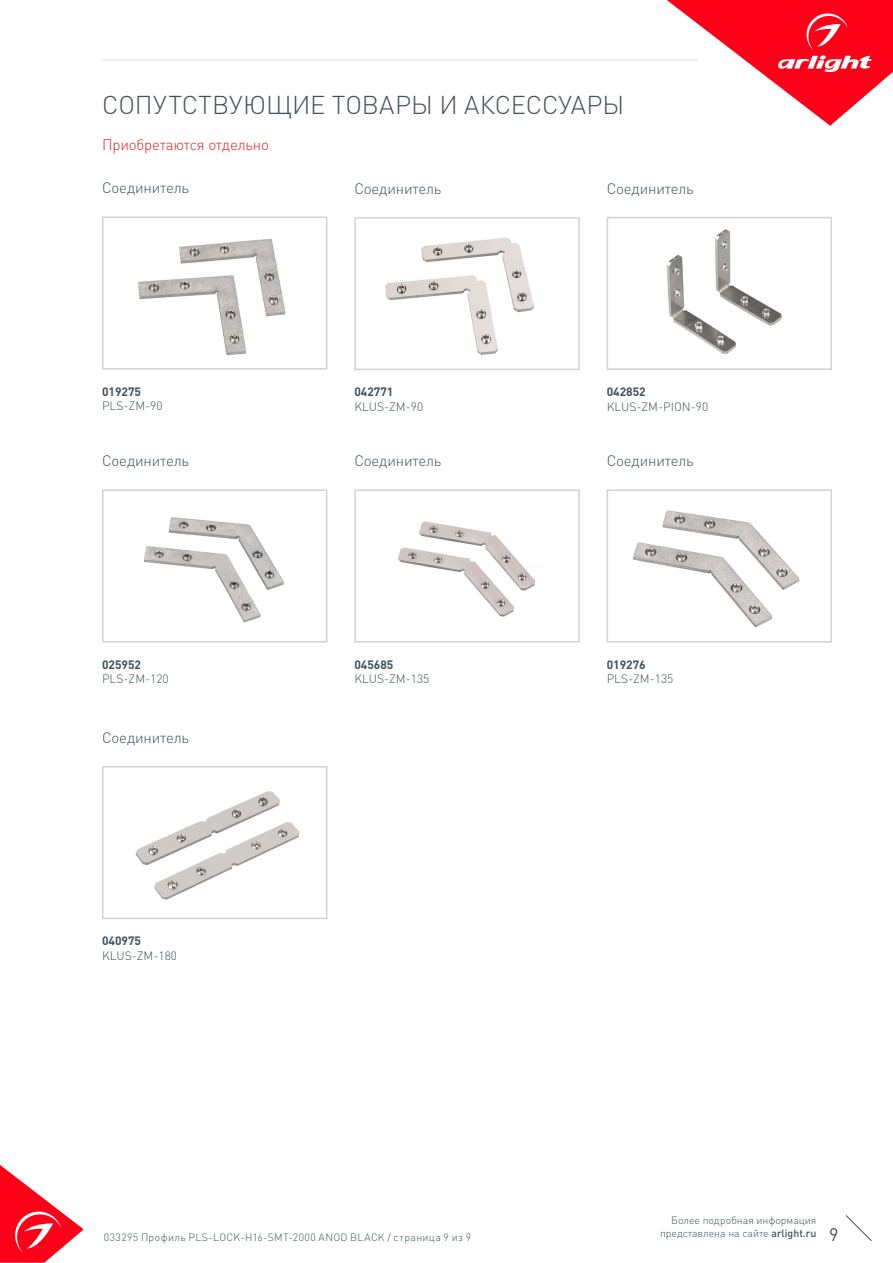
<style>
.page{position:relative;width:893px;height:1263px;background:#fff}
.page>*{position:absolute;margin:0;border:0;box-sizing:border-box;transform-origin:0 0}
.t1{font:300 25.5px "DIN Pro";color:#425159}
.t2{font:18px "DIN Pro";color:#425159}
.t3{font:300 15px "DIN Pro";letter-spacing:-.01em;color:#425159}
.t4{font:300 15px "DIN Pro";letter-spacing:-.01em;color:#d5262a}
.t5{font:300 12px "DIN Pro";color:#425159}
.t6{font:700 12px "DIN Pro";color:#425159}
.t7{font:300 10.5px "DIN Pro";letter-spacing:.035em;color:#425159}
.t8{font:300 10.5px "DIN Pro";color:#425159}
.s1{font-weight:500}
</style>
<div class="page">
<svg style="left:0;top:1165px;width:84px;height:98px"></svg>
<svg style="left:845px;top:1215px;width:27px;height:26px"></svg>
<svg style="left:667px;top:0;width:226px;height:126px"></svg>
<hr style="left:102px;top:60px;width:595px;height:1px;background:#dcdddf">
<img style="left:144px;top:517px;width:140px;height:106px">
<div style="left:102px;top:489px;width:225px;height:153px;border:2px solid #d1d2d4"></div>
<img style="left:398px;top:521px;width:137px;height:96px">
<div style="left:354px;top:489px;width:226px;height:153px;border:2px solid #d1d2d4"></div>
<img style="left:633px;top:510px;width:167px;height:118px">
<div style="left:607px;top:489px;width:225px;height:153px;border:2px solid #d1d2d4"></div>
<img style="left:138px;top:238px;width:148px;height:118px">
<div style="left:102px;top:216px;width:225px;height:154px;border:2px solid #d1d2d4"></div>
<img style="left:135px;top:791px;width:165px;height:109px">
<div style="left:102px;top:766px;width:225px;height:153px;border:2px solid #d1d2d4"></div>
<img style="left:385px;top:237px;width:149px;height:118px">
<div style="left:354px;top:217px;width:226px;height:153px;border:2px solid #d1d2d4"></div>
<img style="left:666px;top:229px;width:116px;height:125px">
<div style="left:607px;top:217px;width:225px;height:153px;border:2px solid #d1d2d4"></div>
<p class="t1" style="left:102px;top:87px;width:524px">СОПУТСТВУЮЩИЕ ТОВАРЫ И АКСЕССУАРЫ</p>
<p class="t4" style="left:102px;top:134px;width:168px">Приобретаются отдельно</p>
<p class="t3" style="left:102px;top:178px;width:89px">Соединитель</p>
<p class="t6" style="left:102px;top:383px;width:41px">019275</p>
<p class="t5" style="left:102px;top:398px;width:62px">PLS-ZM-90</p>
<p class="t3" style="left:354px;top:178px;width:89px">Соединитель</p>
<p class="t3" style="left:607px;top:178px;width:89px">Соединитель</p>
<p class="t6" style="left:354px;top:384px;width:41px">042771</p>
<p class="t5" style="left:354px;top:398px;width:70px">KLUS-ZM-90</p>
<p class="t6" style="left:607px;top:384px;width:41px">042852</p>
<p class="t5" style="left:607px;top:398px;width:103px">KLUS-ZM-PION-90</p>
<p class="t3" style="left:102px;top:451px;width:89px">Соединитель</p>
<p class="t3" style="left:354px;top:451px;width:89px">Соединитель</p>
<p class="t6" style="left:102px;top:656px;width:41px">025952</p>
<p class="t5" style="left:102px;top:671px;width:68px">PLS-ZM-120</p>
<p class="t3" style="left:102px;top:727px;width:89px">Соединитель</p>
<p class="t6" style="left:102px;top:933px;width:41px">040975</p>
<p class="t5" style="left:102px;top:947px;width:77px">KLUS-ZM-180</p>
<p class="t6" style="left:354px;top:656px;width:41px">045685</p>
<p class="t5" style="left:354px;top:671px;width:77px">KLUS-ZM-135</p>
<p class="t3" style="left:607px;top:451px;width:89px">Соединитель</p>
<p class="t6" style="left:607px;top:656px;width:41px">019276</p>
<p class="t5" style="left:607px;top:671px;width:68px">PLS-ZM-135</p>
<p class="t8" style="left:671px;top:1213px;width:147px">Более подробная информация</p>
<p class="t8" style="left:660px;top:1226px;width:158px">представлена на сайте <span class="s1">arlight.ru</span></p>
<p class="t7" style="left:104px;top:1230px;width:369px">033295 Профиль PLS-LOCK-H16-SMT-2000 ANOD BLACK / страница 9 из 9</p>
<p class="t2" style="left:829px;top:1222px;width:11px">9</p>
</div>
